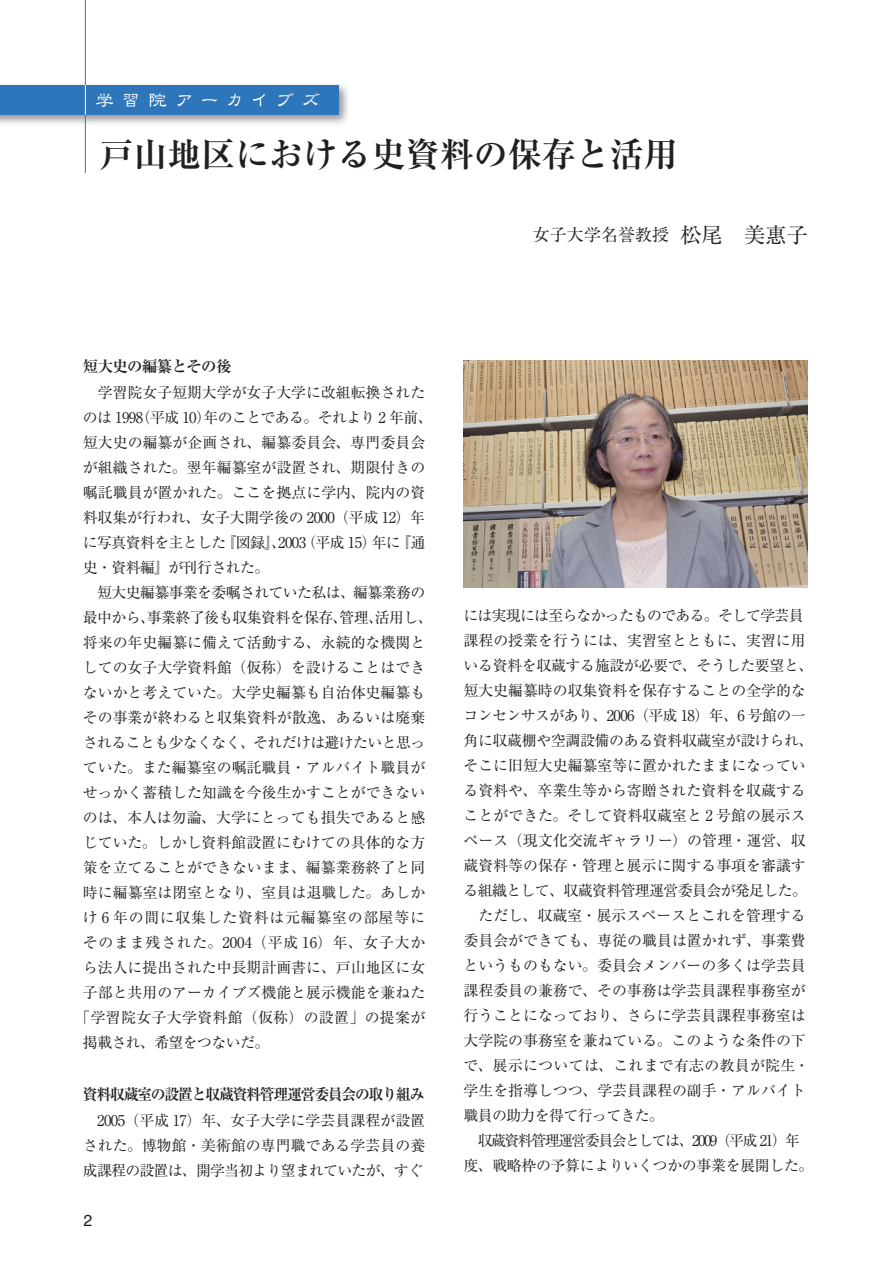
<style>
.page{position:relative;width:893px;height:1263px;background:#fff}
.page>*{position:absolute;margin:0;border:0;box-sizing:border-box;transform-origin:0 0}
.t1{font:700 34.05px "Ryumin Pro";color:#231f20}
.t2{font:19.2px "DF Lei Sho SB MP RKSJ H";letter-spacing:.345em;color:#fff}
.t3{font:16.95px "Ryumin Pro";color:#231f20}
.t4{font:15.9px "Helvetica";color:#231f20}
.t5{font:700 15.45px "Ryumin Pro";letter-spacing:-.08em;color:#231f20;scale:.96 1}
.t6{font:700 15.45px "Ryumin Pro";letter-spacing:-.04em;color:#231f20}
.t7{font:14.85px/25px "Ryumin Pro";color:#231f20;text-align:justify}
.t8{font:14.85px "Ryumin Pro";letter-spacing:-.04em;color:#231f20}
.t9{font:14.85px "Ryumin Pro";letter-spacing:.055em;color:#231f20}
.t10{font:14.85px "Ryumin Pro";letter-spacing:.025em;color:#231f20}
.t11{font:14.85px "Ryumin Pro";letter-spacing:.05em;color:#231f20}
.s1{font-size:21.3px}
</style>
<div class="page">
<div style="left:0;top:81px;width:350px;height:46px;background:#231f20;opacity:.5"></div>
<div style="left:0;top:85px;width:338px;height:30px;background:#2e76bc"></div>
<hr style="left:85px;top:0;width:1px;height:173px;background:#2e76bc">
<hr style="left:85px;top:85px;width:1px;height:30px;background:#fff">
<img style="left:463px;top:360px;width:345px;height:227px">
<p class="t2" style="left:95px;top:90px;width:226px">学習院アーカイブズ</p>
<h1 class="t1" style="left:99px;top:127px;width:580px">戸山地区における史資料の保存と活用</h1>
<p class="t3" style="left:533px;top:222px;width:276px">女子大学名誉教授 <span class="s1">松尾　美惠子</span></p>
<p class="t6" style="left:83px;top:354px;width:150px">短大史の編纂とその後</p>
<p class="t7" style="left:83px;top:379px;width:344px">　学習院女子短期大学が女子大学に改組転換された</p>
<p class="t8" style="left:83px;top:406px;width:351px">のは 1998（平成 10）年のことである。それより 2 年前、</p>
<p class="t7" style="left:83px;top:429px;width:344px">短大史の編纂が企画され、編纂委員会、専門委員会</p>
<p class="t7" style="left:83px;top:454px;width:344px">が組織された。翌年編纂室が設置され、期限付きの</p>
<p class="t7" style="left:83px;top:479px;width:344px">嘱託職員が置かれた。ここを拠点に学内、院内の資</p>
<p class="t7" style="left:83px;top:504px;width:344px">料収集が行われ、女子大開学後の 2000（平成 12）年</p>
<p class="t8" style="left:83px;top:531px;width:344px">に写真資料を主とした『図録』、2003（平成 15）年に『通</p>
<p class="t8" style="left:83px;top:556px;width:188px">史・資料編』が刊行された。</p>
<p class="t8" style="left:83px;top:581px;width:344px">　短大史編纂事業を委嘱されていた私は、編纂業務の</p>
<p class="t8" style="left:83px;top:606px;width:351px">最中から、事業終了後も収集資料を保存、管理、活用し、</p>
<p class="t7" style="left:83px;top:629px;width:344px">将来の年史編纂に備えて活動する、永続的な機関と</p>
<p class="t7" style="left:83px;top:654px;width:344px">しての女子大学資料館（仮称）を設けることはでき</p>
<p class="t7" style="left:83px;top:679px;width:344px">ないかと考えていた。大学史編纂も自治体史編纂も</p>
<p class="t7" style="left:83px;top:704px;width:344px">その事業が終わると収集資料が散逸、あるいは廃棄</p>
<p class="t8" style="left:83px;top:730px;width:344px">されることも少なくなく、それだけは避けたいと思っ</p>
<p class="t7" style="left:83px;top:754px;width:344px">ていた。また編纂室の嘱託職員・アルバイト職員が</p>
<p class="t7" style="left:83px;top:779px;width:344px">せっかく蓄積した知識を今後生かすことができない</p>
<p class="t7" style="left:83px;top:804px;width:344px">のは、本人は勿論、大学にとっても損失であると感</p>
<p class="t7" style="left:83px;top:829px;width:344px">じていた。しかし資料館設置にむけての具体的な方</p>
<p class="t7" style="left:83px;top:854px;width:344px">策を立てることができないまま、編纂業務終了と同</p>
<p class="t7" style="left:83px;top:879px;width:344px">時に編纂室は閉室となり、室員は退職した。あしか</p>
<p class="t11" style="left:83px;top:905px;width:344px">け 6 年の間に収集した資料は元編纂室の部屋等に</p>
<p class="t9" style="left:83px;top:930px;width:344px">そのまま残された。2004（平成 16）年、女子大か</p>
<p class="t7" style="left:83px;top:954px;width:344px">ら法人に提出された中長期計画書に、戸山地区に女</p>
<p class="t7" style="left:83px;top:979px;width:344px">子部と共用のアーカイブズ機能と展示機能を兼ねた</p>
<p class="t10" style="left:75px;top:1005px;width:351px">「学習院女子大学資料館（仮称）の設置」の提案が</p>
<p class="t8" style="left:83px;top:1030px;width:188px">掲載され、希望をつないだ。</p>
<p class="t5" style="left:83px;top:1081px;width:357px">資料収蔵室の設置と収蔵資料管理運営委員会の取り組み</p>
<p class="t7" style="left:83px;top:1106px;width:344px">　2005（平成 17）年、女子大学に学芸員課程が設置された。博物館・美術館の専門職である学芸員の養成課程の設置は、開学当初より望まれていたが、すぐ</p>
<p class="t4" style="left:84px;top:1208px;width:10px">2</p>
<p class="t7" style="left:463px;top:602px;width:351px;text-align:left">には実現には至らなかったものである。そして学芸員課程の授業を行うには、実習室とともに、実習に用いる資料を収蔵する施設が必要で、そうした要望と、短大史編纂時の収集資料を保存することの全学的なコンセンサスがあり、2006（平成 18）年、6 号館の一角に収蔵棚や空調設備のある資料収蔵室が設けられ、そこに旧短大史編纂室等に置かれたままになっている資料や、卒業生等から寄贈された資料を収蔵することができた。そして資料収蔵室と 2 号館の展示スペース（現文化交流ギャラリー）の管理・運営、収蔵資料等の保存・管理と展示に関する事項を審議する組織として、収蔵資料管理運営委員会が発足した。　ただし、収蔵室・展示スペースとこれを管理する委員会ができても、専従の職員は置かれず、事業費というものもない。委員会メンバーの多くは学芸員課程委員の兼務で、その事務は学芸員課程事務室が行うことになっており、さらに学芸員課程事務室は大学院の事務室を兼ねている。このような条件の下で、展示については、これまで有志の教員が院生・学生を指導しつつ、学芸員課程の副手・アルバイト職員の助力を得て行ってきた。<br>　収蔵資料管理運営委員会としては、2009（平成 21）年度、戦略枠の予算によりいくつかの事業を展開した。</p>
</div>
